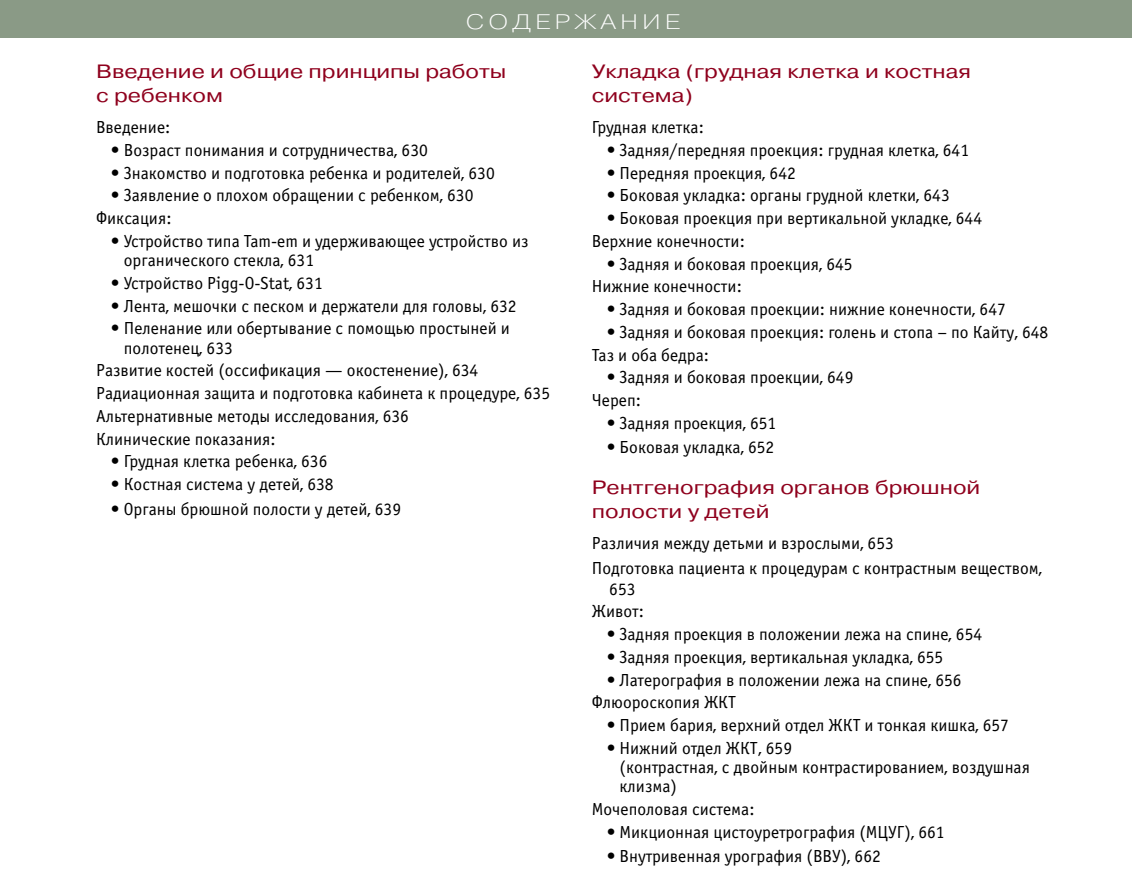
<style>
.page{position:relative;width:1132px;height:879px;background:#fff}
.page>*{position:absolute;margin:0;border:0;box-sizing:border-box;transform-origin:0 0}
.t1{font:21px "Pragmatica Light C";letter-spacing:.15em;color:#fff;scale:1.25 1}
.t2{font:19.25px/24.5px "Pragmatica C";color:#8f001d;scale:1.2 1}
.t3{font:17.5px/22.8px "Officina Sans C";color:#000}
</style>
<div class="page">
<div style="left:0;top:0;width:1131px;height:37px;background:#8a9a86"></div>
<p class="t1" style="left:465px;top:10px;width:173px">СОДЕРЖАНИЕ</p>
<p class="t2" style="left:96px;top:59px;width:343px">Введение и общие принципы работы с ребенком</p>
<p class="t3" style="left:96px;top:116px;width:76px">Введение:</p>
<p class="t3" style="left:111px;top:139px;width:318px">• Возраст понимания и сотрудничества, 630</p>
<p class="t3" style="left:111px;top:161px;width:385px">• Знакомство и подготовка ребенка и родителей, 630</p>
<p class="t3" style="left:96px;top:184px;width:379px;text-indent:15px">• Заявление о плохом обращении с ребенком, 630<br>Фиксация:</p>
<p class="t3" style="left:124px;top:231px;width:406px;line-height:19.2px;text-indent:-13px">• Устройство типа Tam-em и удерживающее устройство из органического стекла, 631</p>
<p class="t3" style="left:111px;top:272px;width:213px">• Устройство Pigg-O-Stat, 631</p>
<p class="t3" style="left:111px;top:294px;width:407px">• Лента, мешочки с песком и держатели для головы, 632</p>
<p class="t3" style="left:124px;top:319px;width:387px;line-height:19.2px;text-indent:-13px">• Пеленание или обертывание с помощью простыней и полотенец, 633</p>
<p class="t3" style="left:96px;top:359px;width:455px">Развитие костей (оссификация — окостенение), 634<br>Радиационная защита и подготовка кабинета к процедуре, 635<br>Альтернативные методы исследования, 636<br>Клинические показания:</p>
<p class="t3" style="left:111px;top:450px;width:218px">• Грудная клетка ребенка, 636</p>
<p class="t3" style="left:111px;top:473px;width:224px">• Костная система у детей, 638</p>
<p class="t3" style="left:111px;top:497px;width:291px">• Органы брюшной полости у детей, 639</p>
<p class="t2" style="left:591px;top:59px;width:317px">Укладка (грудная клетка и костная система)</p>
<p class="t3" style="left:591px;top:116px;width:113px">Грудная клетка:</p>
<p class="t3" style="left:606px;top:139px;width:364px">• Задняя/передняя проекция: грудная клетка, 641</p>
<p class="t3" style="left:606px;top:161px;width:190px">• Передняя проекция, 642</p>
<p class="t3" style="left:606px;top:184px;width:344px">• Боковая укладка: органы грудной клетки, 643</p>
<p class="t3" style="left:591px;top:207px;width:391px;text-indent:15px">• Боковая проекция при вертикальной укладке, 644<br>Верхние конечности:</p>
<p class="t3" style="left:591px;top:252px;width:262px;text-indent:15px">• Задняя и боковая проекция, 645<br>Нижние конечности:</p>
<p class="t3" style="left:606px;top:298px;width:400px">• Задняя и боковая проекции: нижние конечности, 647</p>
<p class="t3" style="left:591px;top:320px;width:458px;text-indent:15px">• Задняя и боковая проекция: голень и стопа – по Кайту, 648<br>Таз и оба бедра:</p>
<p class="t3" style="left:591px;top:366px;width:263px;text-indent:15px">• Задняя и боковая проекции, 649<br>Череп:</p>
<p class="t3" style="left:606px;top:411px;width:171px">• Задняя проекция, 651</p>
<p class="t3" style="left:606px;top:436px;width:169px">• Боковая укладка, 652</p>
<p class="t2" style="left:591px;top:474px;width:325px">Рентгенография органов брюшной полости у детей</p>
<p class="t3" style="left:591px;top:531px;width:451px;line-height:24.5px">Различия между детьми и взрослыми, 653<br>Подготовка пациента к процедурам с контрастным веществом,</p>
<p class="t3" style="left:591px;top:577px;width:54px;text-align:center">653<br>Живот:</p>
<p class="t3" style="left:606px;top:623px;width:377px">• Задняя проекция в положении лежа на спине, 654</p>
<p class="t3" style="left:606px;top:645px;width:338px">• Задняя проекция, вертикальная укладка, 655</p>
<p class="t3" style="left:591px;top:668px;width:371px;text-indent:15px">• Латерография в положении лежа на спине, 656<br>Флюороскопия ЖКТ</p>
<p class="t3" style="left:606px;top:713px;width:403px">• Прием бария, верхний отдел ЖКТ и тонкая кишка, 657</p>
<p class="t3" style="left:619px;top:738px;width:412px;line-height:19.2px;text-indent:-13px">• Нижний отдел ЖКТ, 659<br>(контрастная, с двойным контрастированием, воздушная клизма)</p>
<p class="t3" style="left:591px;top:797px;width:164px">Мочеполовая система:</p>
<p class="t3" style="left:606px;top:820px;width:339px">• Микционная цистоуретрография (МЦУГ), 661</p>
<p class="t3" style="left:606px;top:845px;width:275px">• Внутривенная урография (ВВУ), 662</p>
</div>
